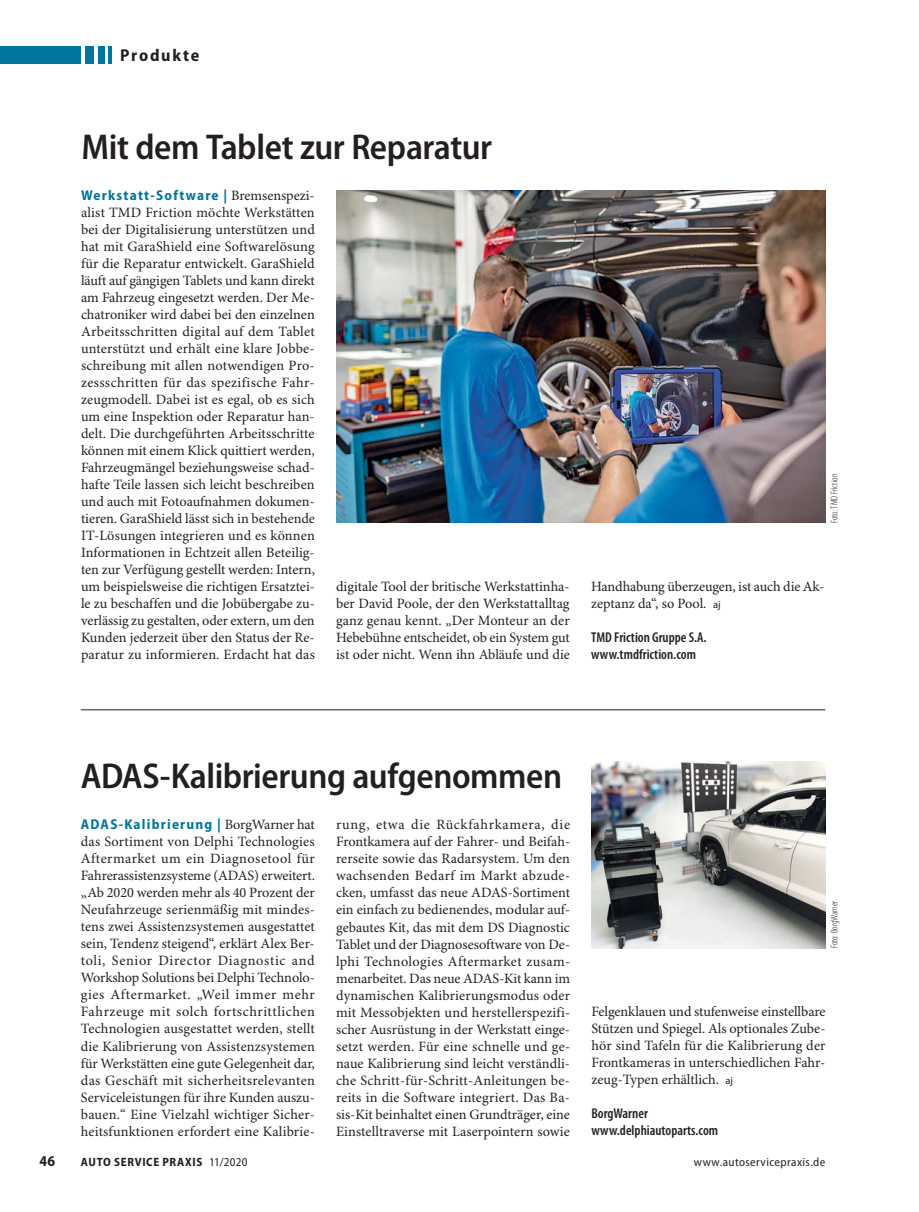
<style>
.page{position:relative;width:919px;height:1212px;background:#fff}
.page>*{position:absolute;margin:0;border:0;box-sizing:border-box;transform-origin:0 0}
.t1{font:600 semi-condensed 36px "Myriad Pro";letter-spacing:-.01em;color:#231f20}
.t2{font:700 semi-condensed 17.25px "Myriad Pro";letter-spacing:.1em;color:#231f20}
.t3{font:700 semi-condensed 15px "Myriad Pro";color:#231f20}
.t4{font:14.25px/17px "Minion Pro";color:#231f20;text-align:justify}
.t5{font:600 condensed 14.25px/17px "Myriad Pro";color:#231f20}
.t6{font:700 semi-condensed 14.25px "Myriad Pro";letter-spacing:.085em;color:#00759f}
.t7{font:700 semi-condensed 12px "Myriad Pro";letter-spacing:.055em;color:#231f20}
.t8{font:semi-condensed 12px "Myriad Pro";letter-spacing:.035em;color:#231f20}
.t9{font:300 condensed 9.75px "Myriad Pro";color:#231f20}
.s1{font-family:"Minion Pro";font-weight:400;font-stretch:normal;color:#231f20}
.s2{font-family:"Myriad Pro";font-size:10.5px}
.s3{font-weight:400}
</style>
<div class="page">
<hr style="left:108px;top:47px;width:4px;height:17px;background:#00759f">
<div style="left:85px;top:47px;width:9px;height:17px;background:#00759f"></div>
<div style="left:98px;top:47px;width:6px;height:17px;background:#00759f"></div>
<div style="left:0;top:47px;width:81px;height:17px;background:#00759f"></div>
<hr style="left:81px;top:709px;width:744px;height:1px;background:#231f20">
<img style="left:336px;top:190px;width:489px;height:333px">
<img style="left:591px;top:761px;width:234px;height:187px">
<p class="t2" style="left:120px;top:49px;width:81px">Produkte</p>
<h1 class="t1" style="left:81px;top:133px;width:412px">Mit dem Tablet zur Reparatur</h1>
<p class="t6" style="left:81px;top:190px;width:235px">Werkstatt-Software | <span class="s1">Bremsenspezi-</span></p>
<p class="t4" style="left:81px;top:205px;width:235px">alist TMD Friction möchte Werkstätten bei der Digitalisierung unterstützen und hat mit GaraShield eine Softwarelösung für die Reparatur entwickelt. GaraShield läuft auf gängigen Tablets und kann direkt am Fahrzeug eingesetzt werden. Der Me&shy;chatroniker wird dabei bei den einzelnen Arbeitsschritten digital auf dem Tablet unterstützt und erhält eine klare Jobbe&shy;schreibung mit allen notwendigen Pro&shy;zessschritten für das spezifische Fahr&shy;zeugmodell. Dabei ist es egal, ob es sich um eine Inspektion oder Reparatur han&shy;delt. Die durchgeführten Arbeitsschritte können mit einem Klick quittiert werden, Fahrzeugmängel beziehungsweise schad&shy;hafte Teile lassen sich leicht beschreiben und auch mit Fotoaufnahmen dokumen&shy;tieren. GaraShield lässt sich in bestehende IT-Lösungen integrieren und es können Informationen in Echtzeit allen Beteilig&shy;ten zur Verfügung gestellt werden: Intern, um beispielsweise die richtigen Ersatztei&shy;le zu beschaffen und die Jobübergabe zu&shy;verlässig zu gestalten, oder extern, um den Kunden jederzeit über den Status der Re&shy;paratur zu informieren. Erdacht hat das</p>
<p class="t9" style="left:828px;top:523px;width:51px;rotate:-90deg">Foto: TMD Friction</p>
<p class="t4" style="left:336px;top:579px;width:235px">digitale Tool der britische Werkstattinha&shy;ber David Poole, der den Werkstattalltag ganz genau kennt. „Der Monteur an der Hebebühne entscheidet, ob ein System gut ist oder nicht. Wenn ihn Abläufe und die</p>
<p class="t4" style="left:591px;top:579px;width:235px">Handhabung überzeugen, ist auch die Ak&shy;zeptanz da“, so Pool. <span class="s2">aj</span></p>
<p class="t5" style="left:591px;top:630px;width:117px">TMD Friction Gruppe S.A. www.tmdfriction.com</p>
<h1 class="t1" style="left:81px;top:762px;width:483px">ADAS-Kalibrierung aufgenommen</h1>
<p class="t6" style="left:81px;top:819px;width:235px">ADAS-Kalibrierung | <span class="s1">BorgWarner hat</span></p>
<p class="t4" style="left:81px;top:834px;width:235px">das Sortiment von Delphi Technologies Aftermarket um ein Diagnosetool für Fahrerassistenzsysteme (ADAS) erweitert. „Ab 2020 werden mehr als 40 Prozent der Neufahrzeuge serienmäßig mit mindes&shy;tens zwei Assistenzsystemen ausgestattet sein, Tendenz steigend“, erklärt Alex Ber&shy;toli, Senior Director Diagnostic and Workshop Solutions bei Delphi Technolo&shy;gies Aftermarket. „Weil immer mehr Fahrzeuge mit solch fortschrittlichen Technologien ausgestattet werden, stellt die Kalibrierung von Assistenzsystemen für Werkstätten eine gute Gelegenheit dar, das Geschäft mit sicherheitsrelevanten Serviceleistungen für ihre Kunden auszu&shy;bauen.“ Eine Vielzahl wichtiger Sicher&shy;heitsfunktionen erfordert eine Kalibrie-</p>
<p class="t4" style="left:336px;top:817px;width:235px">rung, etwa die Rückfahrkamera, die Frontkamera auf der Fahrer- und Beifah&shy;rerseite sowie das Radarsystem. Um den wachsenden Bedarf im Markt abzude&shy;cken, umfasst das neue ADAS-Sortiment ein einfach zu bedienendes, modular auf&shy;gebautes Kit, das mit dem DS Diagnostic Tablet und der Diagnosesoftware von De&shy;lphi Technologies Aftermarket zusam&shy;menarbeitet. Das neue ADAS-Kit kann im dynamischen Kalibrierungsmodus oder mit Messobjekten und herstellerspezifi&shy;scher Ausrüstung in der Werkstatt einge&shy;setzt werden. Für eine schnelle und ge&shy;naue Kalibrierung sind leicht verständli&shy;che Schritt- für-Schritt-Anleitungen be&shy;reits in die Software integriert. Das Ba&shy;sis-Kit beinhaltet einen Grundträger, eine Einstelltraverse mit Laserpointern sowie</p>
<p class="t9" style="left:828px;top:948px;width:49px;rotate:-90deg">Foto: BorgWarner</p>
<p class="t4" style="left:591px;top:1004px;width:235px">Felgenklauen und stufenweise einstellbare Stützen und Spiegel. Als optionales Zube&shy;hör sind Tafeln für die Kalibrierung der Frontkameras in unterschiedlichen Fahr&shy;zeug-Typen erhältlich. <span class="s2">aj</span></p>
<p class="t5" style="left:591px;top:1107px;width:128px">BorgWarner www.delphiautoparts.com</p>
<p class="t3" style="left:39px;top:1155px;width:17px">46</p>
<p class="t7" style="left:81px;top:1157px;width:168px">AUTO SERVICE PRAXIS <span class="s3">11/2020</span></p>
<p class="t8" style="left:693px;top:1154px;width:133px">www.autoservicepraxis.de</p>
</div>
